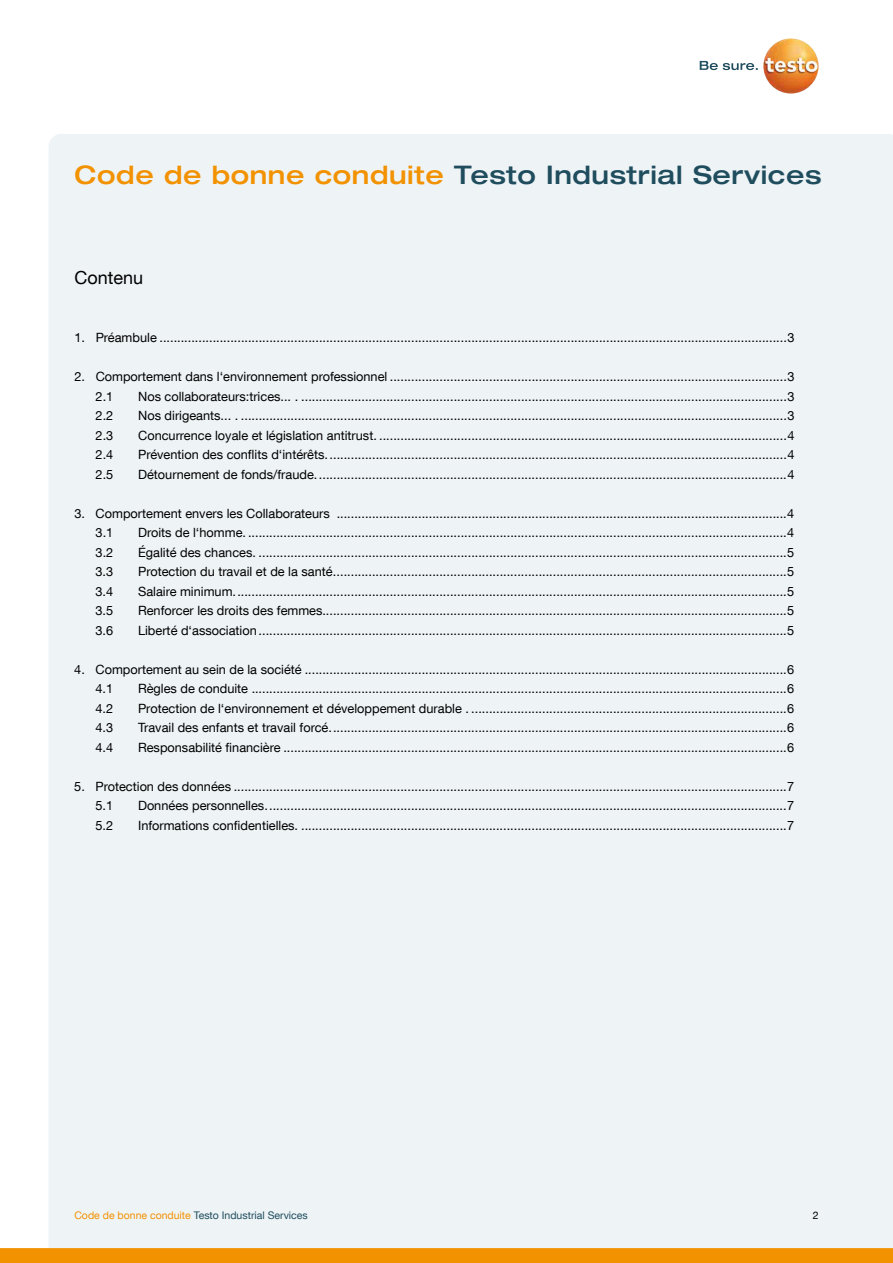
<style>
.page{position:relative;width:893px;height:1263px;background:#fff}
.page>*{position:absolute;margin:0;border:0;box-sizing:border-box;transform-origin:0 0}
.t1{font:500 expanded 25.5px "Helvetica Neue LT Com";letter-spacing:.025em;color:#1f4d5e}
.t2{font:18px "Helvetica Neue LT Com";color:#000}
.t3{font:12.75px/19.5px "Helvetica Neue LT Com";color:#000}
.t4{font:10.5px "Helvetica Neue LT Com";color:#1f4d5e}
.t5{font:10.5px "Helvetica Neue LT Com";color:#000}
.s1{color:#f39200}
</style>
<div class="page">
<div style="left:49px;top:134px;width:844px;height:1114px;background:#eef3f6"></div>
<svg style="left:700px;top:61px;width:58px;height:9px"></svg>
<img style="left:763px;top:38px;width:56px;height:56px;border-radius:28px">
<div style="left:0;top:1248px;width:893px;height:15px;background:#f39200"></div>
<h1 class="t1" style="left:74px;top:158px;width:749px"><span class="s1">Code de bonne conduite</span> Testo Industrial Services</h1>
<h2 class="t2" style="left:74px;top:266px;width:70px">Contenu</h2>
<p class="t3" style="left:74px;top:327px;width:722px">1. Préambule .................................................................................................................................................................................3</p>
<p class="t3" style="left:96px;top:366px;width:700px;text-indent:-21px">2. Comportement dans l‘environnement professionnel ................................................................................................................3<br>2.1</p>
<p class="t3" style="left:138px;top:386px;width:658px">Nos collaborateurs:trices... . .........................................................................................................................................3</p>
<p class="t3" style="left:96px;top:405px;width:19px">2.2</p>
<p class="t3" style="left:138px;top:405px;width:658px">Nos dirigeants... . ..........................................................................................................................................................3</p>
<p class="t3" style="left:96px;top:425px;width:19px">2.3</p>
<p class="t3" style="left:138px;top:425px;width:658px">Concurrence loyale et législation antitrust. ...................................................................................................................4</p>
<p class="t3" style="left:96px;top:444px;width:19px">2.4</p>
<p class="t3" style="left:138px;top:444px;width:658px">Prévention des conflits d‘intérêts..................................................................................................................................4</p>
<p class="t3" style="left:96px;top:464px;width:19px">2.5</p>
<p class="t3" style="left:138px;top:464px;width:658px">Détournement de fonds/fraude.....................................................................................................................................4</p>
<p class="t3" style="left:96px;top:503px;width:700px;text-indent:-21px">3. Comportement envers les Collaborateurs ...............................................................................................................................4<br>3.1</p>
<p class="t3" style="left:138px;top:522px;width:658px">Droits de l‘homme. ........................................................................................................................................................4</p>
<p class="t3" style="left:96px;top:542px;width:19px">3.2</p>
<p class="t3" style="left:138px;top:542px;width:658px">Égalité des chances. .....................................................................................................................................................5</p>
<p class="t3" style="left:96px;top:561px;width:19px">3.3</p>
<p class="t3" style="left:138px;top:561px;width:658px">Protection du travail et de la santé................................................................................................................................5</p>
<p class="t3" style="left:96px;top:581px;width:19px">3.4</p>
<p class="t3" style="left:138px;top:581px;width:658px">Salaire minimum............................................................................................................................................................5</p>
<p class="t3" style="left:96px;top:600px;width:19px">3.5</p>
<p class="t3" style="left:138px;top:600px;width:658px">Renforcer les droits des femmes...................................................................................................................................5</p>
<p class="t3" style="left:96px;top:620px;width:19px">3.6</p>
<p class="t3" style="left:138px;top:620px;width:658px">Liberté d‘association.....................................................................................................................................................5</p>
<p class="t3" style="left:96px;top:659px;width:700px;text-indent:-21px">4. Comportement au sein de la société ........................................................................................................................................6<br>4.1</p>
<p class="t3" style="left:138px;top:678px;width:658px">Règles de conduite .......................................................................................................................................................6</p>
<p class="t3" style="left:96px;top:698px;width:19px">4.2</p>
<p class="t3" style="left:138px;top:698px;width:658px">Protection de l‘environnement et développement durable . .........................................................................................6</p>
<p class="t3" style="left:96px;top:717px;width:19px">4.3</p>
<p class="t3" style="left:138px;top:717px;width:658px">Travail des enfants et travail forcé.................................................................................................................................6</p>
<p class="t3" style="left:96px;top:737px;width:19px">4.4</p>
<p class="t3" style="left:138px;top:737px;width:658px">Responsabilité financière ..............................................................................................................................................6</p>
<p class="t3" style="left:95px;top:776px;width:700px;text-indent:-21px">5. Protection des données ............................................................................................................................................................7<br>5.1</p>
<p class="t3" style="left:138px;top:795px;width:658px">Données personnelles...................................................................................................................................................7</p>
<p class="t3" style="left:96px;top:815px;width:19px">5.2</p>
<p class="t3" style="left:138px;top:815px;width:658px">Informations confidentielles. .........................................................................................................................................7</p>
<p class="t4" style="left:74px;top:1209px;width:235px"><span class="s1">Code de bonne conduite</span> Testo Industrial Services</p>
<p class="t5" style="left:813px;top:1209px;width:7px">2</p>
</div>
